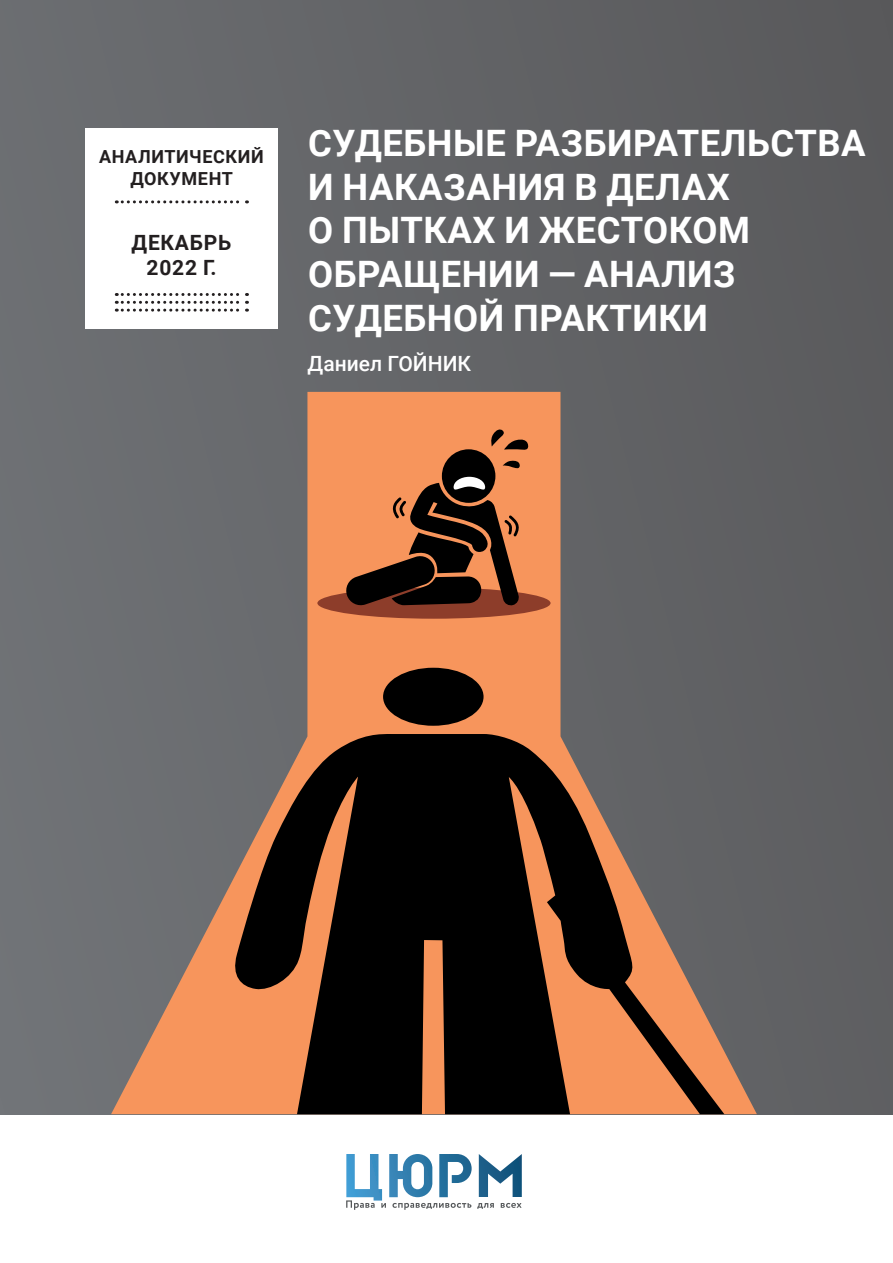
<style>
.page{position:relative;width:893px;height:1263px;background:#fff}
.page>*{position:absolute;margin:0;border:0;box-sizing:border-box;transform-origin:0 0}
.t1{font:700 36.45px/43.7px "Roboto";letter-spacing:.015em;color:#fff}
.t2{font:700 21px "Roboto";letter-spacing:.035em;color:#231f20}
.t3{font:500 21px "Roboto";color:#fff}
.t4{font:700 18px/21.6px "Roboto";letter-spacing:.035em;color:#231f20;text-align:center}
</style>
<div class="page">
<div style="left:0;top:0;width:893px;height:1114px;background:linear-gradient(to right,#6d6f73,#5a5a5c)"></div>
<svg style="left:111px;top:392px;width:646px;height:722px;background:#8e7466"></svg>
<div style="left:317px;top:587px;width:234px;height:32px;background:#8d3d2a;border-radius:50%"></div>
<div style="left:85px;top:128px;width:193px;height:201px;background:#fff"></div>
<svg style="left:116px;top:200px;width:131px;height:3px"></svg>
<svg style="left:116px;top:293px;width:131px;height:19px"></svg>
<div style="left:442px;top:449px;width:53px;height:54px;background:#000;border-radius:50%"></div>
<svg style="left:490px;top:429px;width:39px;height:21px"></svg>
<svg style="left:503px;top:460px;width:17px;height:9px"></svg>
<svg style="left:344px;top:477px;width:178px;height:129px;background:#7c4b30"></svg>
<div style="left:383px;top:668px;width:101px;height:58px;background:#000;border-radius:50%"></div>
<svg style="left:231px;top:733px;width:493px;height:381px;background:#573b2b"></svg>
<svg style="left:346px;top:1154px;width:176px;height:56px"></svg>
<p class="t4" style="left:99px;top:145px;width:166px">АНАЛИТИЧЕСКИЙ<br>ДОКУМЕНТ</p>
<p class="t2" style="left:132px;top:227px;width:101px">ДЕКАБРЬ</p>
<p class="t2" style="left:147px;top:253px;width:71px">2022 Г.</p>
<p class="t1" style="left:308px;top:120px;width:559px">СУДЕБНЫЕ РАЗБИРАТЕЛЬСТВА<br>И НАКАЗАНИЯ В ДЕЛАХ<br>О ПЫТКАХ И ЖЕСТОКОМ<br>ОБРАЩЕНИИ — АНАЛИЗ<br>СУДЕБНОЙ ПРАКТИКИ</p>
<p class="t3" style="left:308px;top:349px;width:165px">Даниел ГОЙНИК</p>
</div>
